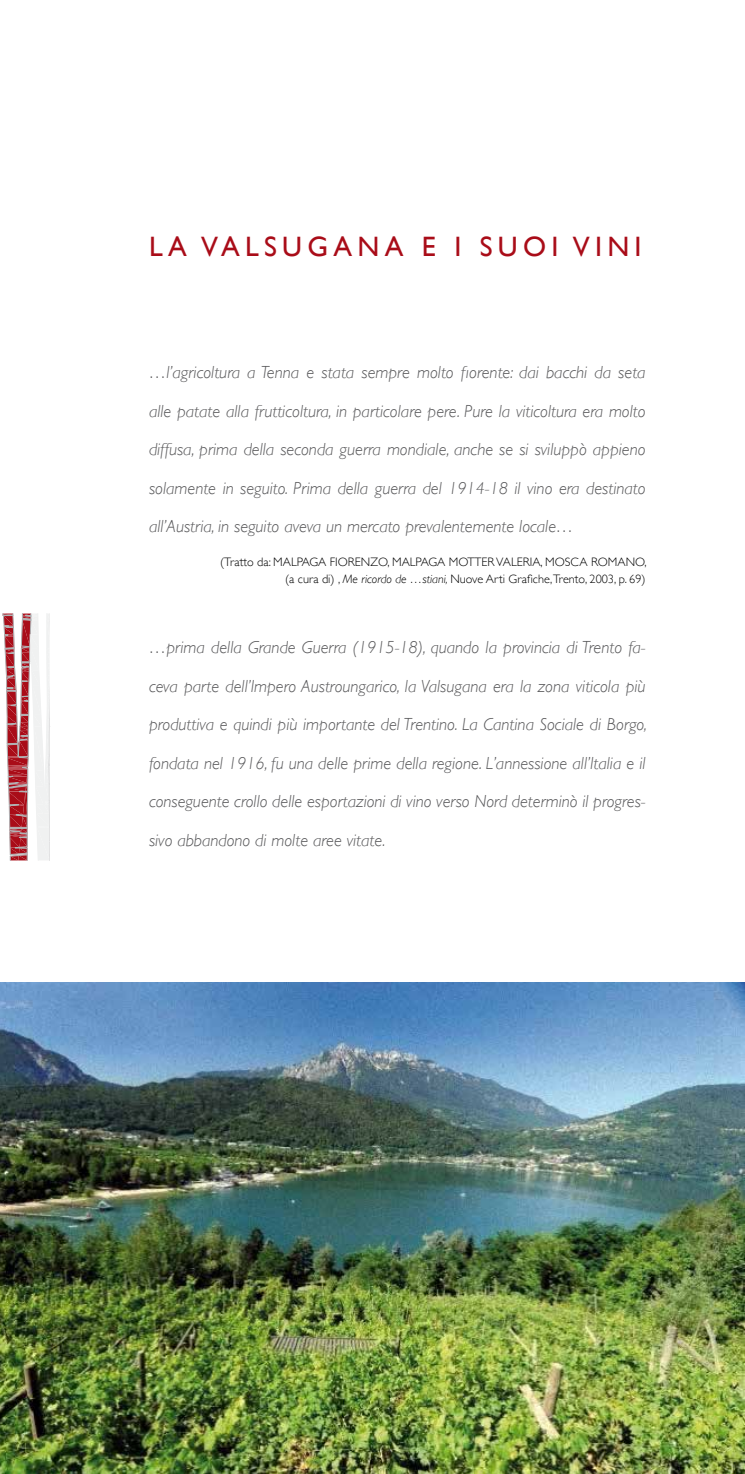
<style>
.page{position:relative;width:745px;height:1474px;background:#fff}
.page>*{position:absolute;margin:0;border:0;box-sizing:border-box;transform-origin:0 0}
.t1{font:28px "Gill Sans";color:#a90c18}
.t2{font:italic 300 17.5px "Gill Sans";color:#58585a}
.t3{font:300 12.25px/17.5px "Gill Sans";color:#000;text-align:right}
.s1{font-style:italic}
</style>
<div class="page">
<svg style="left:2px;top:613px;width:48px;height:247px"></svg>
<img style="left:0;top:982px;width:744px;height:491px">
<h1 class="t1" style="left:149px;top:230px;width:76px">LA VALSUGANA</h1>
<h1 class="t1" style="left:421px;top:230px;width:169px">EISU OIVINI</h1>
<p class="t2" style="left:149px;top:362px;width:498px">…l’agricoltura a Tenna e stata sempre molto fiorente: dai bacchi da seta</p>
<p class="t2" style="left:149px;top:401px;width:498px">alle patate alla frutticoltura, in particolare pere. Pure la viticoltura era molto</p>
<p class="t2" style="left:149px;top:439px;width:498px">diffusa, prima della seconda guerra mondiale, anche se si sviluppò appieno</p>
<p class="t2" style="left:149px;top:478px;width:498px">solamente in seguito. Prima della guerra del 1914-18 il vino era destinato</p>
<p class="t2" style="left:149px;top:516px;width:426px">all’Austria, in seguito aveva un mercato prevalentemente locale…</p>
<p class="t3" style="left:220px;top:552px;width:427px">(Tratto da: MALPAGA FIORENZO, MALPAGA MOTTER VALERIA, MOSCA ROMANO, (a cura di) , <span class="s1">Me ricordo de …stiani,</span> Nuove Arti Grafiche,Trento, 2003, p. 69)</p>
<p class="t2" style="left:149px;top:637px;width:498px">…prima della Grande Guerra (1915-18), quando la provincia di Trento fa-</p>
<p class="t2" style="left:149px;top:676px;width:498px">ceva parte dell’Impero Austroungarico, la Valsugana era la zona viticola più</p>
<p class="t2" style="left:149px;top:714px;width:499px">produttiva e quindi più importante del Trentino. La Cantina Sociale di Borgo,</p>
<p class="t2" style="left:149px;top:753px;width:498px">fondata nel 1916, fu una delle prime della regione. L’annessione all’Italia e il</p>
<p class="t2" style="left:149px;top:791px;width:498px">conseguente crollo delle esportazioni di vino verso Nord determinò il progres-</p>
<p class="t2" style="left:149px;top:830px;width:238px">sivo abbandono di molte aree vitate.</p>
</div>
